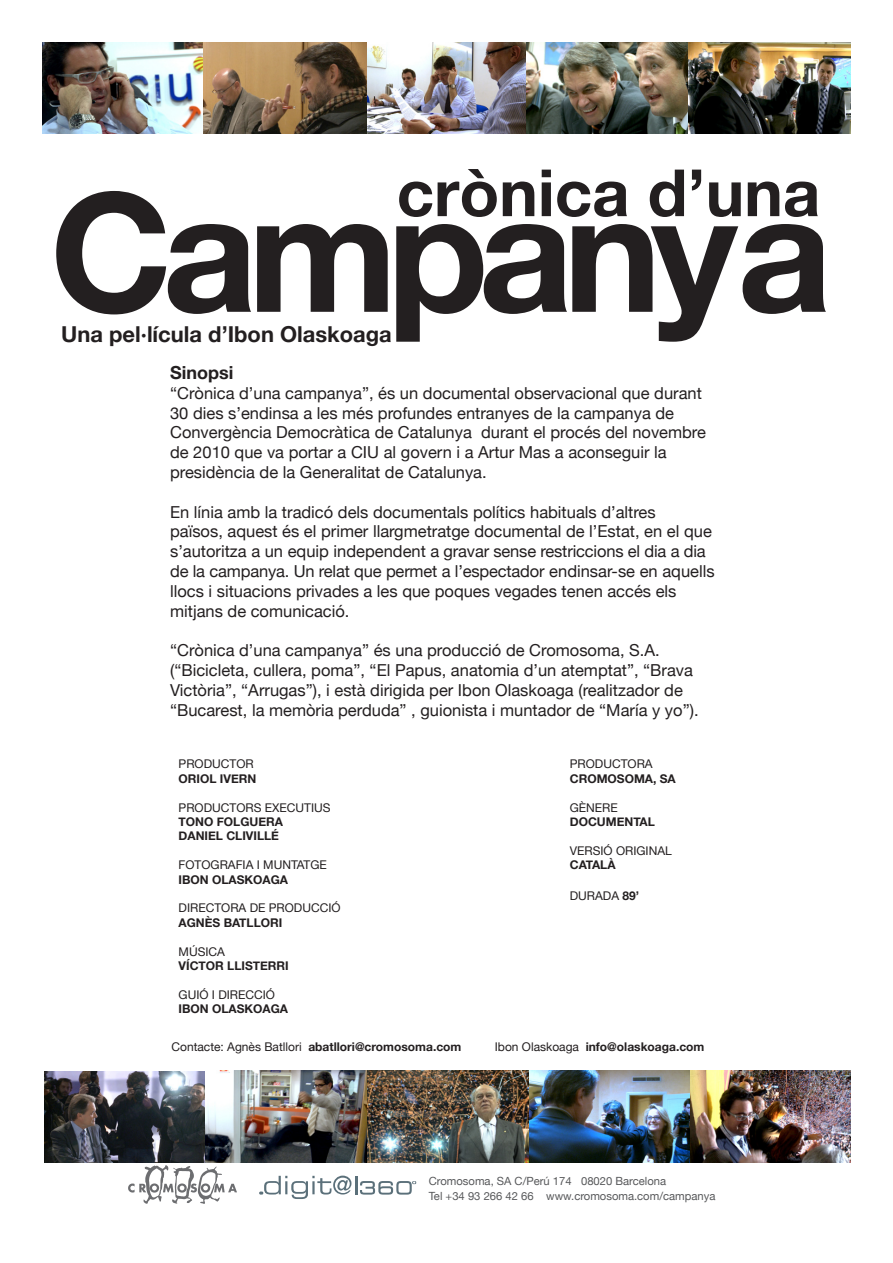
<style>
.page{position:relative;width:893px;height:1263px;background:#fff}
.page>*{position:absolute;margin:0;border:0;box-sizing:border-box;transform-origin:0 0}
.t1{font:700 165.3px "Helvetica Neue";letter-spacing:-.06em;color:#231f20}
.t2{font:700 65.1px "Helvetica Neue";color:#231f20}
.t3{font:700 21.9px "Helvetica Neue";color:#231f20}
.t4{font:700 18px "Helvetica Neue";color:#231f20}
.t5{font:16.5px/19.8px "Helvetica Neue";color:#231f20}
.t6{font:700 12px "Helvetica Neue";color:#231f20}
.t7{font:12px "Helvetica Neue";color:#231f20}
.t8{font:11.25px/14.4px "Helvetica Neue";color:#57585a}
.s1{font-weight:700}
.s2{font-weight:400}
</style>
<div class="page">
<img style="left:43px;top:43px;width:483px;height:91px">
<img style="left:526px;top:43px;width:324px;height:91px">
<img style="left:44px;top:1071px;width:806px;height:91px">
<img style="left:129px;top:1165px;width:108px;height:38px">
<svg style="left:259px;top:1175px;width:157px;height:24px"></svg>
<p class="t2" style="left:397px;top:153px;width:425px">crònica d’una</p>
<p class="t1" style="left:50px;top:151px;width:784px">Campanya</p>
<p class="t3" style="left:61px;top:320px;width:332px">Una pel·lícula d’Ibon Olaskoaga</p>
<p class="t4" style="left:170px;top:361px;width:65px">Sinopsi</p>
<p class="t5" style="left:170px;top:383px;width:537px">“Crònica d’una campanya”, és un documental observacional que durant 30 dies s’endinsa a les més profundes entranyes de la campanya de Convergència Democràtica de Catalunya durant el procés del novembre de 2010 que va portar a CIU al govern i a Artur Mas a aconseguir la presidència de la Generalitat de Catalunya.</p>
<p class="t5" style="left:170px;top:502px;width:546px">En línia amb la tradicó dels documentals polítics habituals d’altres<br>països, aquest és el primer llargmetratge documental de l’Estat, en el que s’autoritza a un equip independent a gravar sense restriccions el dia a dia de la campanya. Un relat que permet a l’espectador endinsar-se en aquells llocs i situacions privades a les que poques vegades tenen accés els mitjans de comunicació.</p>
<p class="t5" style="left:170px;top:640px;width:530px">“Crònica d’una campanya” és una producció de Cromosoma, S.A. (“Bicicleta, cullera, poma”, “El Papus, anatomia d’un atemptat”, “Brava Victòria”, “Arrugas”), i està dirigida per Ibon Olaskoaga (realitzador de “Bucarest, la memòria perduda” , guionista i muntador de “María y yo”).</p>
<p class="t7" style="left:179px;top:757px;width:77px">PRODUCTOR</p>
<p class="t6" style="left:179px;top:771px;width:79px">ORIOL IVERN</p>
<p class="t7" style="left:179px;top:800px;width:153px">PRODUCTORS EXECUTIUS</p>
<p class="t6" style="left:179px;top:814px;width:106px">TONO FOLGUERA</p>
<p class="t6" style="left:179px;top:829px;width:102px">DANIEL CLIVILLÉ</p>
<p class="t7" style="left:179px;top:858px;width:150px">FOTOGRAFIA I MUNTATGE</p>
<p class="t6" style="left:179px;top:872px;width:111px">IBON OLASKOAGA</p>
<p class="t7" style="left:179px;top:901px;width:164px">DIRECTORA DE PRODUCCIÓ</p>
<p class="t6" style="left:179px;top:915px;width:105px">AGNÈS BATLLORI</p>
<p class="t7" style="left:179px;top:944px;width:48px">MÚSICA</p>
<p class="t6" style="left:179px;top:958px;width:112px">VÍCTOR LLISTERRI</p>
<p class="t7" style="left:179px;top:987px;width:98px">GUIÓ I DIRECCIÓ</p>
<p class="t6" style="left:179px;top:1001px;width:111px">IBON OLASKOAGA</p>
<p class="t7" style="left:570px;top:757px;width:84px">PRODUCTORA</p>
<p class="t6" style="left:570px;top:771px;width:108px">CROMOSOMA, SA</p>
<p class="t7" style="left:570px;top:800px;width:49px">GÈNERE</p>
<p class="t6" style="left:570px;top:814px;width:87px">DOCUMENTAL</p>
<p class="t7" style="left:570px;top:843px;width:103px">VERSIÓ ORIGINAL</p>
<p class="t6" style="left:570px;top:857px;width:47px">CATALÀ</p>
<p class="t7" style="left:570px;top:888px;width:71px">DURADA <span class="s1">89’</span></p>
<p class="t6" style="left:171px;top:1039px;width:291px"><span class="s2">Contacte: Agnès Batllori</span> abatllori@cromosoma.com</p>
<p class="t6" style="left:495px;top:1039px;width:211px"><span class="s2">Ibon Olaskoaga</span> info@olaskoaga.com</p>
<p class="t8" style="left:429px;top:1174px;width:288px">Cromosoma, SA C/Perú 174 08020 Barcelona<br>Tel +34 93 266 42 66 www.cromosoma.com/campanya</p>
</div>
